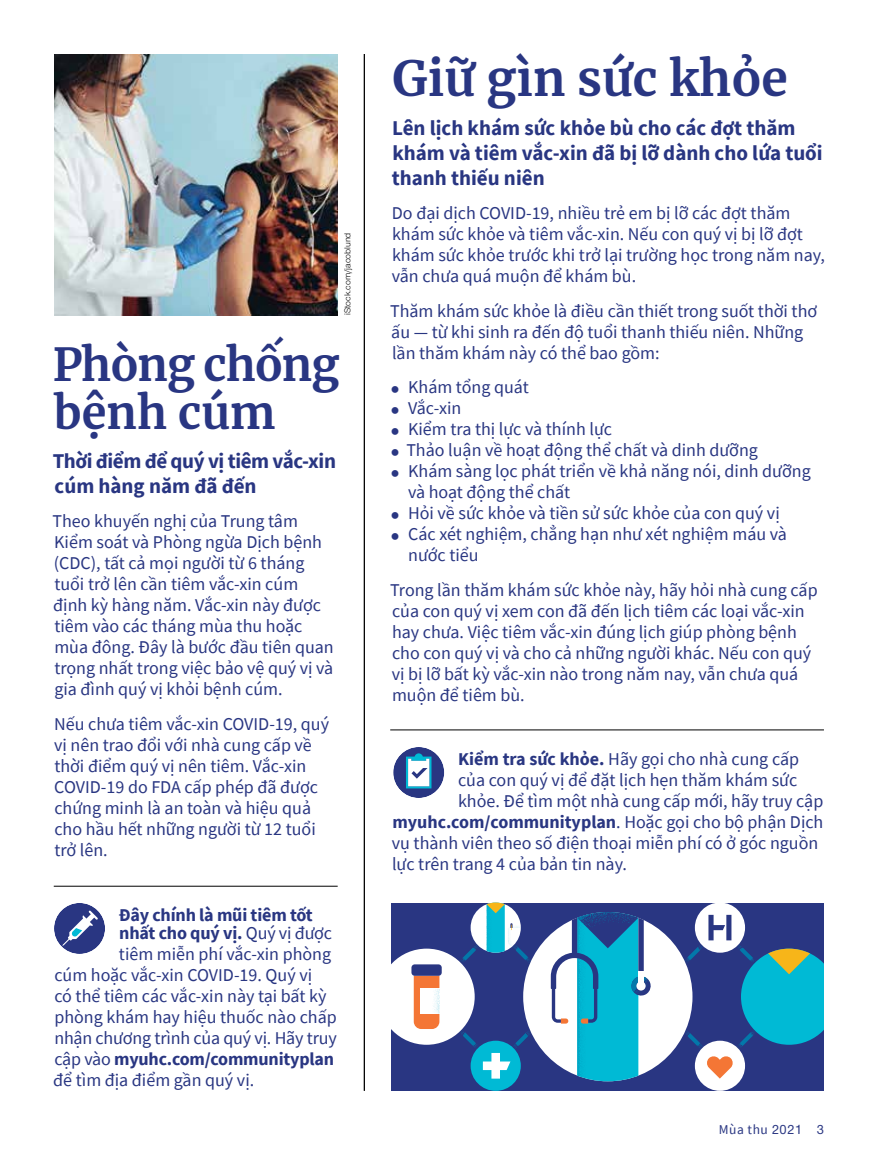
<style>
.page{position:relative;width:878px;height:1161px;background:#fff}
.page>*{position:absolute;margin:0;border:0;box-sizing:border-box;transform-origin:0 0}
.t1{font:700 48px "Merriweather";color:#293682}
.t2{font:700 45px/48px "Merriweather";letter-spacing:-.025em;color:#293682}
.t3{font:700 21px/25.2px "Source Sans Pro";color:#293682}
.t4{font:700 21px/25.2px "Source Sans Pro";letter-spacing:-.02em;color:#293682}
.t5{font:18px/21px "Source Sans Pro";color:#293682}
.t6{font:700 18px/18px "Source Sans Pro";letter-spacing:-.01em;color:#293682}
.t7{font:13.5px "Source Sans Pro";letter-spacing:.04em;color:#293682}
.t8{font:9px "UHC Sans";color:#000}
.s1{font-weight:400}
.s2{font-weight:700}
.s3{font-family:"UHC Sans";font-weight:500}
</style>
<div class="page">
<hr style="left:54px;top:886px;width:283px;height:1px;background:#000">
<div style="left:54px;top:903px;width:51px;height:51px;background:#293682;border-radius:50%"></div>
<svg style="left:62px;top:911px;width:36px;height:34px"></svg>
<hr style="left:390px;top:730px;width:434px;height:1px;background:#000">
<div style="left:393px;top:747px;width:51px;height:51px;background:#293682;border-radius:50%"></div>
<svg style="left:406px;top:753px;width:25px;height:35px"></svg>
<div style="left:392px;top:903px;width:432px;height:188px;background:#293682"></div>
<div style="left:694px;top:1041px;width:51px;height:50px;background:#fff;border-radius:50%"></div>
<div style="left:470px;top:1041px;width:51px;height:50px;background:#00bad5;border-radius:50%"></div>
<svg style="left:392px;top:903px;width:432px;height:178px"></svg>
<div style="left:636px;top:981px;width:9px;height:10px;background:#fff;border-radius:50%"></div>
<div style="left:638px;top:972px;width:5px;height:12px;background:#fff"></div>
<hr style="left:364px;top:54px;width:1px;height:1037px;background:#000">
<img style="left:54px;top:54px;width:284px;height:261px">
<p class="t8" style="left:341px;top:315px;width:84px;rotate:-90deg">iStock.com/jacoblund</p>
<h2 class="t2" style="left:53px;top:339px;width:288px">Phòng chống bệnh cúm</h2>
<p class="t4" style="left:53px;top:448px;width:285px">Thời điểm để quý vị tiêm vắc‑xin cúm hàng năm đã đến</p>
<p class="t5" style="left:52px;top:511px;width:283px">Theo khuyến nghị của Trung tâm<br>Kiểm soát và Phòng ngừa Dịch bệnh (CDC), tất cả mọi người từ 6 tháng tuổi trở lên cần tiêm vắc-xin cúm định kỳ hàng năm. Vắc-xin này được tiêm vào các tháng mùa thu hoặc mùa đông. Đây là bước đầu tiên quan trọng nhất trong việc bảo vệ quý vị và gia đình quý vị khỏi bệnh cúm.</p>
<p class="t5" style="left:54px;top:713px;width:276px">Nếu chưa tiêm vắc-xin COVID-19, quý vị nên trao đổi với nhà cung cấp về thời điểm quý vị nên tiêm. Vắc-xin<br>COVID-19 do FDA cấp phép đã được chứng minh là an toàn và hiệu quả cho hầu hết những người từ 12 tuổi trở lên.</p>
<p class="t6" style="left:119px;top:906px;width:215px">Đây chính là mũi tiêm tốt nhất cho quý vị. <span class="s1">Quý vị được</span></p>
<p class="t5" style="left:53px;top:944px;width:285px;text-indent:66px">tiêm miễn phí vắc-xin phòng cúm hoặc vắc-xin COVID‑19. Quý vị<br>có thể tiêm các vắc‑xin này tại bất kỳ phòng khám hay hiệu thuốc nào chấp nhận chương trình của quý vị. Hãy truy cập vào <span class="s2">myuhc.com/communityplan </span>để tìm địa điểm gần quý vị.</p>
<h1 class="t1" style="left:392px;top:45px;width:397px">Giữ gìn sức khỏe</h1>
<p class="t3" style="left:392px;top:115px;width:432px">Lên lịch khám sức khỏe bù cho các đợt thăm khám và tiêm vắc-xin đã bị lỡ dành cho lứa tuổi thanh thiếu niên</p>
<p class="t5" style="left:392px;top:203px;width:435px">Do đại dịch COVID-19, nhiều trẻ em bị lỡ các đợt thăm khám sức khỏe và tiêm vắc-xin. Nếu con quý vị bị lỡ đợt khám sức khỏe trước khi trở lại trường học trong năm nay, vẫn chưa quá muộn để khám bù.</p>
<p class="t5" style="left:390px;top:300px;width:428px">Thăm khám sức khỏe là điều cần thiết trong suốt thời thơ ấu — từ khi sinh ra đến độ tuổi thanh thiếu niên. Những lần thăm khám này có thể bao gồm:</p>
<p class="t5" style="left:406px;top:377px;width:406px">Khám tổng quát<br>Vắc-xin<br>Kiểm tra thị lực và thính lực<br>Thảo luận về hoạt động thể chất và dinh dưỡng<br>Khám sàng lọc phát triển về khả năng nói, dinh dưỡng và hoạt động thể chất<br>Hỏi về sức khỏe và tiền sử sức khỏe của con quý vị<br>Các xét nghiệm, chẳng hạn như xét nghiệm máu và nước tiểu</p>
<p class="t5" style="left:390px;top:579px;width:429px">Trong lần thăm khám sức khỏe này, hãy hỏi nhà cung cấp của con quý vị xem con đã đến lịch tiêm các loại vắc-xin hay chưa. Việc tiêm vắc-xin đúng lịch giúp phòng bệnh cho con quý vị và cho cả những người khác. Nếu con quý vị bị lỡ bất kỳ vắc-xin nào trong năm nay, vẫn chưa quá muộn để tiêm bù.</p>
<p class="t5" style="left:458px;top:748px;width:342px"><span class="s2">Kiểm tra sức khỏe.</span> Hãy gọi cho nhà cung cấp</p>
<p class="t5" style="left:458px;top:769px;width:341px">của con quý vị để đặt lịch hẹn thăm khám sức</p>
<p class="t5" style="left:458px;top:790px;width:367px">khỏe. Để tìm một nhà cung cấp mới, hãy truy cập</p>
<p class="t6" style="left:392px;top:813px;width:432px">myuhc.com/communityplan<span class="s1">. Hoặc gọi cho bộ phận Dịch</span></p>
<p class="t5" style="left:392px;top:832px;width:428px">vụ thành viên theo số điện thoại miễn phí có ở góc nguồn</p>
<p class="t5" style="left:392px;top:853px;width:236px">lực trên trang 4 của bản tin này.</p>
<p class="t7" style="left:718px;top:1121px;width:107px">Mùa thu <span class="s3">2021 3</span></p>
</div>
